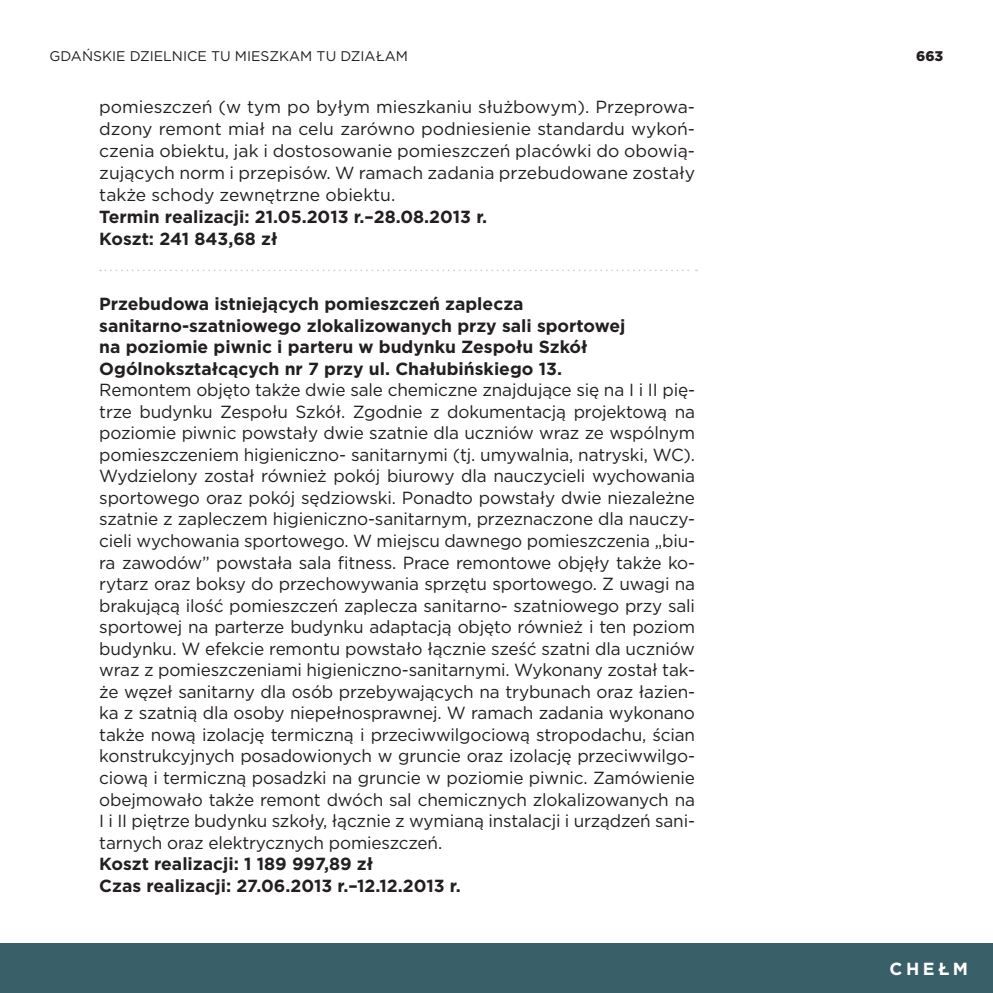
<style>
.page{position:relative;width:993px;height:993px;background:#fff}
.page>*{position:absolute;margin:0;border:0;box-sizing:border-box;transform-origin:0 0}
.t1{font:17.5px/21.5px "Gotham";letter-spacing:-.01em;color:#231f20;text-align:justify}
.t2{font:700 17.5px/21.5px "Gotham";color:#231f20}
.t3{font:700 17.5px "Gotham";letter-spacing:.2em;color:#fff}
.t4{font:14px "Gotham";color:#231f20}
.t5{font:900 14px "Gotham";color:#231f20}
</style>
<div class="page">
<div style="left:0;top:943px;width:992px;height:49px;background:#395f68"></div>
<svg style="left:100px;top:269px;width:596px;height:2px"></svg>
<p class="t4" style="left:50px;top:47px;width:360px">GDAŃSKIE DZIELNICE TU MIESZKAM TU DZIAŁAM</p>
<p class="t5" style="left:916px;top:46px;width:29px">663</p>
<p class="t1" style="left:99px;top:96px;width:597px">pomieszczeń (w tym po byłym mieszkaniu służbowym). Przeprowa&shy;dzony remont miał na celu zarówno podniesienie standardu wykoń&shy;czenia obiektu, jak i dostosowanie pomieszczeń placówki do obowią&shy;zujących norm i przepisów. W ramach zadania przebudowane zostały także schody zewnętrzne obiektu.</p>
<p class="t2" style="left:99px;top:205px;width:389px">Termin realizacji: 21.05.2013 r.–28.08.2013 r.<br>Koszt: 241 843,68 zł</p>
<p class="t2" style="left:99px;top:293px;width:527px">Przebudowa istniejących pomieszczeń zaplecza sanitarno-szatniowego zlokalizowanych przy sali sportowej na poziomie piwnic i parteru w budynku Zespołu Szkół Ogólnokształcących nr 7 przy ul. Chałubińskiego 13.</p>
<p class="t1" style="left:99px;top:379px;width:597px">Remontem objęto także dwie sale chemiczne znajdujące się na I i II pię&shy;trze budynku Zespołu Szkół. Zgodnie z dokumentacją projektową na poziomie piwnic powstały dwie szatnie dla uczniów wraz ze wspólnym pomieszczeniem higieniczno- sanitarnymi (tj. umywalnia, natryski, WC).<br>Wydzielony został również pokój biurowy dla nauczycieli wychowania sportowego oraz pokój sędziowski. Ponadto powstały dwie niezależne szatnie z zapleczem higieniczno-sanitarnym, przeznaczone dla nauczy&shy;cieli wychowania sportowego. W miejscu dawnego pomieszczenia „biu&shy;ra zawodów” powstała sala fitness. Prace remontowe objęły także ko&shy;rytarz oraz boksy do przechowywania sprzętu sportowego. Z uwagi na brakującą ilość pomieszczeń zaplecza sanitarno- szatniowego przy sali sportowej na parterze budynku adaptacją objęto również i ten poziom budynku. W efekcie remontu powstało łącznie sześć szatni dla uczniów wraz z pomieszczeniami higieniczno-sanitarnymi. Wykonany został tak&shy;że węzeł sanitarny dla osób przebywających na trybunach oraz łazien&shy;ka z szatnią dla osoby niepełnosprawnej. W ramach zadania wykonano także nową izolację termiczną i przeciwwilgociową stropodachu, ścian konstrukcyjnych posadowionych w gruncie oraz izolację przeciwwilgo&shy;ciową i termiczną posadzki na gruncie w poziomie piwnic. Zamówienie obejmowało także remont dwóch sal chemicznych zlokalizowanych na I i II piętrze budynku szkoły, łącznie z wymianą instalacji i urządzeń sani&shy;tarnych oraz elektrycznych pomieszczeń.</p>
<p class="t2" style="left:99px;top:852px;width:363px">Koszt realizacji: 1 189 997,89 zł<br>Czas realizacji: 27.06.2013 r.–12.12.2013 r.</p>
<p class="t3" style="left:889px;top:957px;width:80px">CHEŁM</p>
</div>
